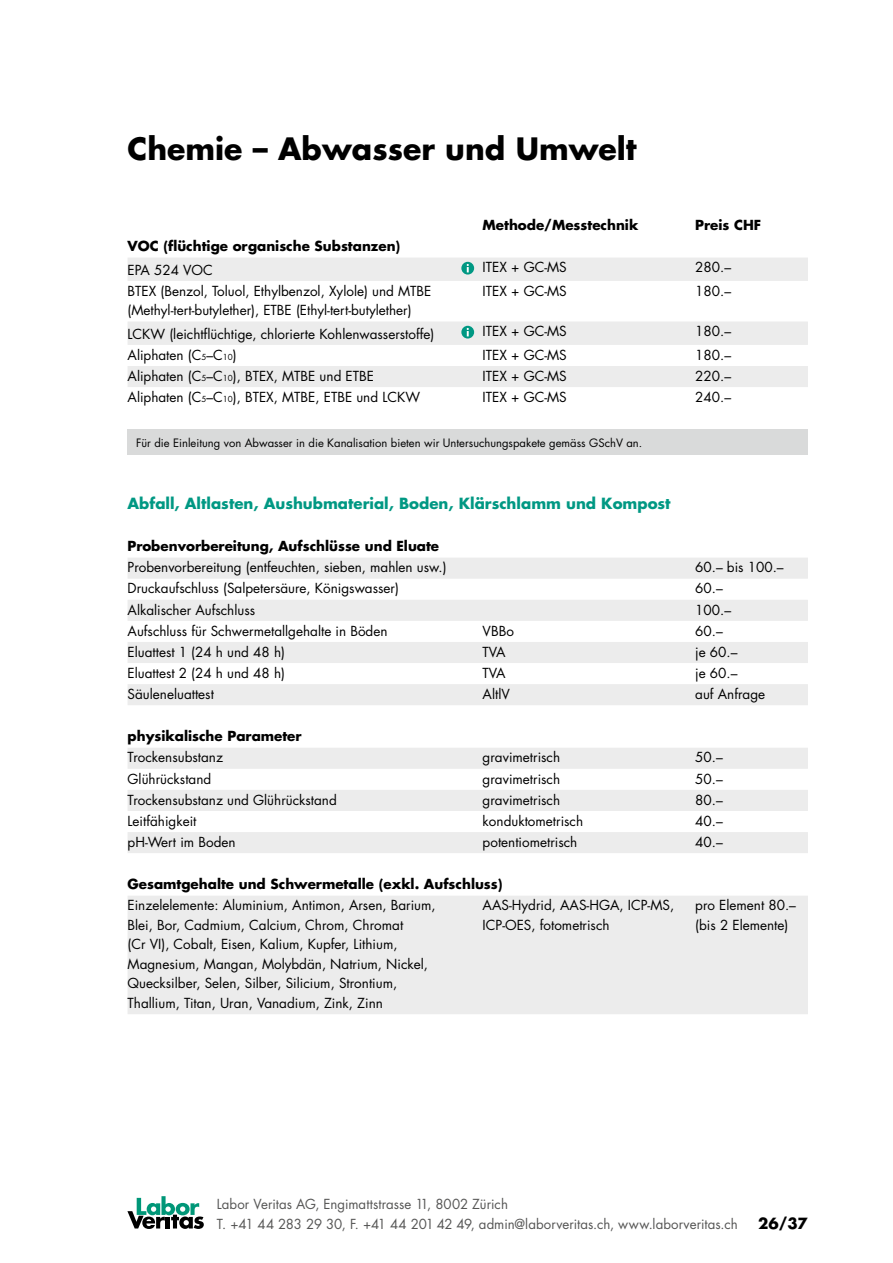
<style>
.page{position:relative;width:893px;height:1263px;background:#fff}
.page>*{position:absolute;margin:0;border:0;box-sizing:border-box;transform-origin:0 0}
.t1{font:700 30px "Futura LT";color:#000}
.t2{font:700 15px "Futura LT";color:#009883}
.t3{font:700 15px "Futura LT";color:#000}
.t4{font:13.5px/19.5px "Futura LT";color:#000}
.t5{font:700 13.5px "Futura LT";color:#000}
.t6{font:13.5px/19.5px "Futura LT";color:#565655}
.t7{font:11.25px "Futura LT";color:#000}
.s1{font-size:8.1px}
</style>
<div class="page">
<svg style="left:127px;top:1196px;width:77px;height:33px"></svg>
<svg style="left:128px;top:258px;width:680px;height:756px"></svg>
<svg style="left:461px;top:262px;width:13px;height:13px"></svg>
<svg style="left:467px;top:264px;width:2px;height:8px"></svg>
<svg style="left:461px;top:326px;width:13px;height:12px"></svg>
<svg style="left:467px;top:328px;width:2px;height:8px"></svg>
<div style="left:128px;top:429px;width:680px;height:26px;background:#d9dada"></div>
<h1 class="t1" style="left:128px;top:129px;width:511px">Chemie – Abwasser und Umwelt</h1>
<p class="t5" style="left:483px;top:216px;width:157px">Methode/Messtechnik</p>
<p class="t5" style="left:695px;top:216px;width:67px">Preis CHF</p>
<p class="t5" style="left:128px;top:237px;width:274px">VOC (flüchtige organische Substanzen)</p>
<p class="t4" style="left:128px;top:260px;width:87px">EPA 524 VOC</p>
<p class="t4" style="left:483px;top:258px;width:86px">ITEX + GC-MS</p>
<p class="t4" style="left:695px;top:258px;width:37px">280.–</p>
<p class="t4" style="left:128px;top:281px;width:305px">BTEX (Benzol, Toluol, Ethylbenzol, Xylole) und MTBE (Methyl-tert-butylether), ETBE (Ethyl-tert-butylether)</p>
<p class="t4" style="left:483px;top:281px;width:86px">ITEX + GC-MS</p>
<p class="t4" style="left:695px;top:281px;width:37px">180.–</p>
<p class="t4" style="left:128px;top:324px;width:308px">LCKW (leichtflüchtige, chlorierte Kohlenwasserstoffe)</p>
<p class="t4" style="left:483px;top:322px;width:86px">ITEX + GC-MS</p>
<p class="t4" style="left:695px;top:322px;width:37px">180.–</p>
<p class="t4" style="left:128px;top:345px;width:111px">Aliphaten (C<span class="s1">5</span>–C<span class="s1">10</span>)</p>
<p class="t4" style="left:483px;top:345px;width:86px">ITEX + GC-MS</p>
<p class="t4" style="left:695px;top:345px;width:37px">180.–</p>
<p class="t4" style="left:128px;top:366px;width:248px">Aliphaten (C<span class="s1">5</span>–C<span class="s1">10</span>), BTEX, MTBE und ETBE</p>
<p class="t4" style="left:483px;top:366px;width:86px">ITEX + GC-MS</p>
<p class="t4" style="left:695px;top:366px;width:37px">220.–</p>
<p class="t4" style="left:128px;top:387px;width:294px">Aliphaten (C<span class="s1">5</span>–C<span class="s1">10</span>), BTEX, MTBE, ETBE und LCKW</p>
<p class="t4" style="left:483px;top:387px;width:86px">ITEX + GC-MS</p>
<p class="t4" style="left:695px;top:387px;width:37px">240.–</p>
<p class="t7" style="left:136px;top:435px;width:508px">Für die Einleitung von Abwasser in die Kanalisation bieten wir Untersuchungspakete gemäss GSchV an.</p>
<p class="t2" style="left:128px;top:493px;width:545px">Abfall, Altlasten, Aushubmaterial, Boden, Klärschlamm und Kompost</p>
<p class="t5" style="left:128px;top:537px;width:313px">Probenvorbereitung, Aufschlüsse und Eluate</p>
<p class="t4" style="left:128px;top:558px;width:321px">Probenvorbereitung (entfeuchten, sieben, mahlen usw.)</p>
<p class="t4" style="left:695px;top:558px;width:90px">60.– bis 100.–</p>
<p class="t4" style="left:128px;top:579px;width:273px">Druckaufschluss (Salpetersäure, Königswasser)</p>
<p class="t4" style="left:695px;top:579px;width:29px">60.–</p>
<p class="t4" style="left:128px;top:600px;width:129px">Alkalischer Aufschluss</p>
<p class="t4" style="left:695px;top:600px;width:37px">100.–</p>
<p class="t4" style="left:128px;top:621px;width:261px">Aufschluss für Schwermetallgehalte in Böden</p>
<p class="t4" style="left:483px;top:621px;width:33px">VBBo</p>
<p class="t4" style="left:695px;top:621px;width:29px">60.–</p>
<p class="t4" style="left:128px;top:642px;width:159px">Eluattest 1 (24 h und 48 h)</p>
<p class="t4" style="left:483px;top:642px;width:24px">TVA</p>
<p class="t4" style="left:695px;top:642px;width:44px">je 60.–</p>
<p class="t4" style="left:128px;top:663px;width:159px">Eluattest 2 (24 h und 48 h)</p>
<p class="t4" style="left:483px;top:663px;width:24px">TVA</p>
<p class="t4" style="left:695px;top:663px;width:44px">je 60.–</p>
<p class="t4" style="left:128px;top:684px;width:88px">Säuleneluattest</p>
<p class="t4" style="left:483px;top:684px;width:29px">AltlV</p>
<p class="t4" style="left:695px;top:684px;width:71px">auf Anfrage</p>
<p class="t5" style="left:128px;top:727px;width:176px">physikalische Parameter</p>
<p class="t4" style="left:128px;top:748px;width:97px">Trockensubstanz</p>
<p class="t4" style="left:483px;top:748px;width:79px">gravimetrisch</p>
<p class="t4" style="left:695px;top:748px;width:29px">50.–</p>
<p class="t4" style="left:128px;top:769px;width:85px">Glührückstand</p>
<p class="t4" style="left:483px;top:769px;width:79px">gravimetrisch</p>
<p class="t4" style="left:695px;top:769px;width:29px">50.–</p>
<p class="t4" style="left:128px;top:790px;width:211px">Trockensubstanz und Glührückstand</p>
<p class="t4" style="left:483px;top:790px;width:79px">gravimetrisch</p>
<p class="t4" style="left:695px;top:790px;width:29px">80.–</p>
<p class="t4" style="left:128px;top:811px;width:70px">Leitfähigkeit</p>
<p class="t4" style="left:483px;top:811px;width:102px">konduktometrisch</p>
<p class="t4" style="left:695px;top:811px;width:29px">40.–</p>
<p class="t4" style="left:128px;top:832px;width:110px">pH-Wert im Boden</p>
<p class="t4" style="left:483px;top:832px;width:96px">potentiometrisch</p>
<p class="t4" style="left:695px;top:832px;width:29px">40.–</p>
<p class="t5" style="left:128px;top:875px;width:376px">Gesamtgehalte und Schwermetalle (exkl. Aufschluss)</p>
<p class="t4" style="left:128px;top:896px;width:310px">Einzelelemente: Aluminium, Antimon, Arsen, Barium, Blei, Bor, Cadmium, Calcium, Chrom, Chromat<br>(Cr VI), Cobalt, Eisen, Kalium, Kupfer, Lithium, Magnesium, Mangan, Molybdän, Natrium, Nickel, Quecksilber, Selen, Silber, Silicium, Strontium, Thallium, Titan, Uran, Vanadium, Zink, Zinn</p>
<p class="t4" style="left:483px;top:896px;width:193px">AAS-Hydrid, AAS-HGA, ICP-MS,<br>ICP-OES, fotometrisch</p>
<p class="t4" style="left:695px;top:896px;width:102px">pro Element 80.– (bis 2 Elemente)</p>
<p class="t6" style="left:217px;top:1195px;width:522px">Labor Veritas AG, Engimattstrasse 11, 8002 Zürich<br>T. +41 44 283 29 30, F. +41 44 201 42 49, admin@laborveritas.ch, www.laborveritas.ch</p>
<p class="t3" style="left:758px;top:1213px;width:51px">26/37</p>
</div>
